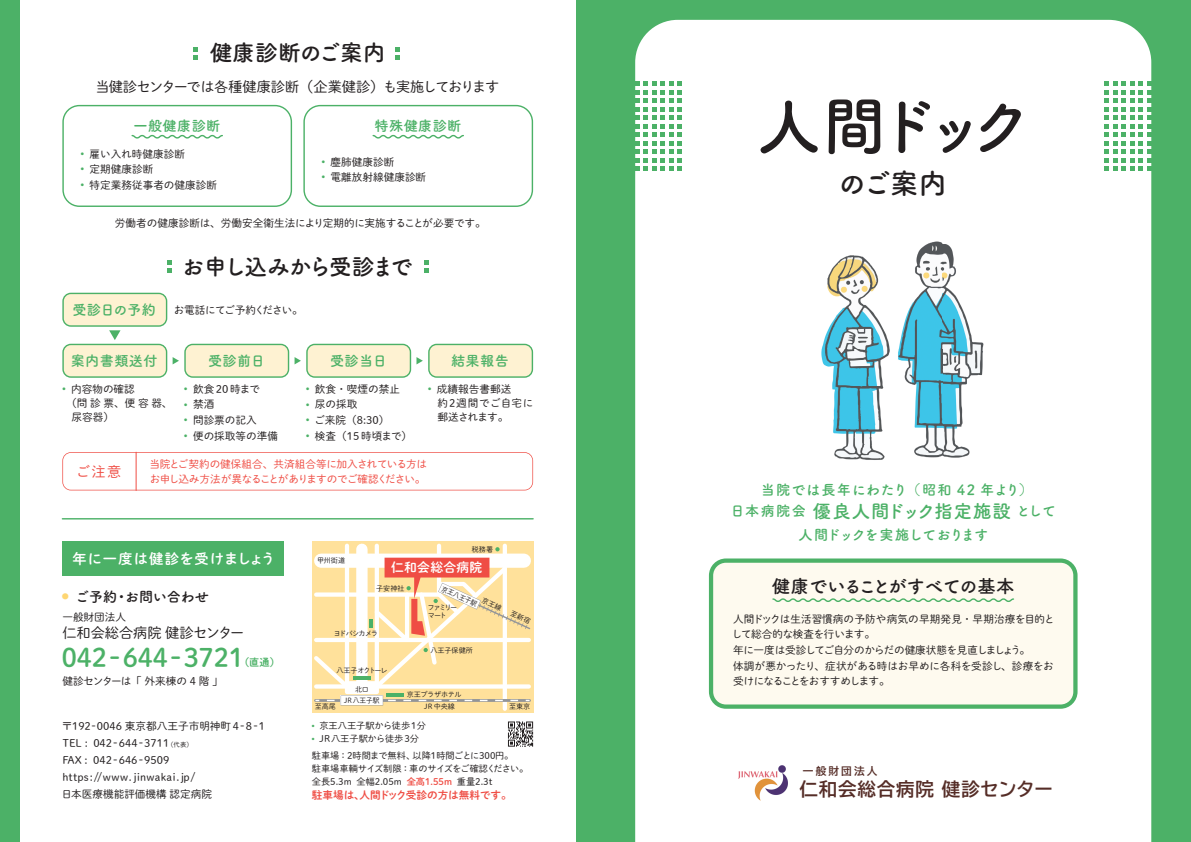
<style>
.page{position:relative;width:1191px;height:842px;background:#4cb167}
.page>*{position:absolute;margin:0;border:0;box-sizing:border-box;transform-origin:0 0}
.t1{font:63.8px "Tsuku A Rd Gothic Std B";letter-spacing:-.21em;color:#231f20}
.t2{font:28.3px "Tsuku A Rd Gothic Std B";color:#231f20}
.t3{font:25.5px "DNP Shuei M Go Std B";color:#4cb167}
.t4{font:22.7px "Tsuku A Rd Gothic Std B";letter-spacing:-.09em;color:#231f20}
.t5{font:22.7px "Tsuku A Rd Gothic Std B";color:#231f20}
.t6{font:18.4px "Tsuku A Rd Gothic Std B";letter-spacing:.05em;color:#4cb167}
.t7{font:18.4px "Tsuku A Rd Gothic Std B";letter-spacing:-.025em;color:#231f20}
.t8{font:18.4px "BIZ UDP Gothic Bold";letter-spacing:.05em;color:#552d27}
.t9{font:14.2px "DNP Shuei M Go Std L";letter-spacing:-.015em;color:#231f20}
.t10{font:14.2px "Tsuku A Rd Gothic Std B";letter-spacing:.025em;color:#4cb167}
.t11{font:14.2px "Tsuku A Rd Gothic Std B";letter-spacing:.05em;color:#4cb167}
.t12{font:14.2px "Tsuku A Rd Gothic Std B";letter-spacing:-.06em;color:#4cb167}
.t13{font:14.2px "DNP Shuei M Go Std B";letter-spacing:.06em;color:#fff}
.t14{font:14.2px "Tsuku A Rd Gothic Std B";letter-spacing:-.01em;color:#231f20}
.t15{font:14.2px "DNP Shuei M Go Std L";color:#ef4d44}
.t16{font:12.8px "DNP Shuei M Go Std B";letter-spacing:.025em;color:#fff}
.t17{font:10.6px/17px "DNP Shuei M Go Std L";color:#231f20}
.t18{font:10.6px/15.6px "DNP Shuei M Go Std L";letter-spacing:-.03em;color:#231f20}
.t19{font:10.6px/14.2px "DNP Shuei M Go Std L";letter-spacing:-.025em;color:#ef4d44}
.t20{font:10.6px "DNP Shuei M Go Std B";letter-spacing:-.005em;color:#ef4d44}
.t21{font:10.6px "DNP Shuei M Go Std L";letter-spacing:-.07em;color:#231f20}
.t22{font:10.6px "BIZ UDP Gothic Bold";letter-spacing:.2em;color:#552d27}
.t23{font:10.2px "DNP Shuei M Go Std B";color:#4cb167}
.t24{font:9.2px/17px "DNP Shuei M Go Std L";color:#231f20}
.t25{font:7.1px "DNP Shuei M Go Std L";color:#231f20}
.t26{font:7.1px/7.8px "DNP Shuei M Go Std L";letter-spacing:-.2em;color:#231f20}
.t27{font:7.1px "DNP Shuei M Go Std L";letter-spacing:-.135em;color:#231f20}
.t28{font:7.1px "DNP Shuei M Go Std L";letter-spacing:-.045em;color:#231f20}
.t29{font:7.1px "DNP Shuei M Go Std L";letter-spacing:-.09em;color:#231f20}
.t30{font:7.1px "DNP Shuei M Go Std L";color:#231f20;scale:.94 1}
.t31{font:7.1px "DNP Shuei M Go Std L";color:#231f20;scale:.9 1}
.s1{font-size:6.4px}
.s2{font-family:"DNP Shuei M Go Std B";color:#ef4d44}
.s3{font-size:14.2px}
</style>
<div class="page">
<div style="left:20px;top:0;width:555px;height:842px;background:#fff"></div>
<div style="left:635px;top:20px;width:516px;height:822px;background:#fff"></div>
<img style="left:737px;top:764px;width:51px;height:37px">
<img style="left:783px;top:220px;width:223px;height:260px">
<svg style="left:62px;top:105px;width:230px;height:102px"></svg>
<svg style="left:303px;top:105px;width:230px;height:102px"></svg>
<svg style="left:635px;top:82px;width:47px;height:89px"></svg>
<svg style="left:1104px;top:82px;width:48px;height:89px"></svg>
<div style="left:62px;top:541px;width:221px;height:34px;background:#4cb167"></div>
<div style="left:312px;top:541px;width:221px;height:172px;background:#ffe19b"></div>
<hr style="left:503px;top:546px;width:4px;height:163px;background:#fff">
<svg style="left:709px;top:558px;width:368px;height:151px;background:#f0f4e4"></svg>
<svg style="left:771px;top:598px;width:244px;height:5px"></svg>
<hr style="left:62px;top:518px;width:471px;height:1px;background:#4cb167">
<svg style="left:193px;top:47px;width:5px;height:13px"></svg>
<svg style="left:396px;top:47px;width:4px;height:13px"></svg>
<svg style="left:167px;top:260px;width:4px;height:13px"></svg>
<svg style="left:424px;top:260px;width:4px;height:13px"></svg>
<svg style="left:62px;top:293px;width:105px;height:85px"></svg>
<svg style="left:173px;top:344px;width:360px;height:34px;background:#eeedce"></svg>
<svg style="left:62px;top:452px;width:471px;height:38px"></svg>
<hr style="left:136px;top:452px;width:1px;height:38px;background:#ef4d44">
<svg style="left:508px;top:721px;width:25px;height:26px"></svg>
<svg style="left:314px;top:541px;width:220px;height:164px"></svg>
<h3 class="t5" style="left:210px;top:35px;width:177px">健康診断のご案内</h3>
<h3 class="t9" style="left:95px;top:76px;width:405px">当健診センターでは各種健康診断（企業健診）も実施しております</h3>
<h3 class="t10" style="left:134px;top:115px;width:88px">一般健康診断</h3>
<p class="t17" style="left:81px;top:145px;width:106px"><sup>●</sup> 雇い入れ時健康診断</p>
<p class="t17" style="left:81px;top:160px;width:74px"><sup>●</sup> 定期健康診断</p>
<p class="t17" style="left:81px;top:176px;width:138px"><sup>●</sup> 特定業務従事者の健康診断</p>
<h3 class="t10" style="left:374px;top:115px;width:88px">特殊健康診断</h3>
<p class="t17" style="left:322px;top:153px;width:74px"><sup>●</sup> 塵肺健康診断</p>
<p class="t17" style="left:322px;top:168px;width:106px"><sup>●</sup> 電離放射線健康診断</p>
<p class="t17" style="left:115px;top:214px;width:372px">労働者の健康診断は、労働安全衛生法により定期的に実施することが必要です。</p>
<h3 class="t4" style="left:182px;top:249px;width:232px">お申し込みから受診まで</h3>
<h3 class="t10" style="left:72px;top:299px;width:85px">受診日の予約</h3>
<h3 class="t10" style="left:71px;top:350px;width:88px">案内書類送付</h3>
<h3 class="t10" style="left:208px;top:350px;width:58px">受診前日</h3>
<h3 class="t10" style="left:330px;top:350px;width:58px">受診当日</h3>
<h3 class="t10" style="left:451px;top:350px;width:59px">結果報告</h3>
<p class="t21" style="left:174px;top:302px;width:131px">お電話にてご予約ください。</p>
<p class="t17" style="left:62px;top:380px;width:74px"><sup>●</sup> 内容物の確認</p>
<p class="t17" style="left:66px;top:394px;width:108px">（問診票、便容器、</p>
<p class="t17" style="left:72px;top:408px;width:44px">尿容器）</p>
<p class="t17" style="left:184px;top:380px;width:77px"><sup>●</sup> 飲食20時まで</p>
<p class="t17" style="left:184px;top:395px;width:31px"><sup>●</sup> 禁酒</p>
<p class="t17" style="left:184px;top:411px;width:74px"><sup>●</sup> 問診票の記入</p>
<p class="t17" style="left:184px;top:427px;width:95px"><sup>●</sup> 便の採取等の準備</p>
<p class="t17" style="left:306px;top:380px;width:95px"><sup>●</sup> 飲食・喫煙の禁止</p>
<p class="t17" style="left:306px;top:395px;width:53px"><sup>●</sup> 尿の採取</p>
<p class="t17" style="left:306px;top:411px;width:85px"><sup>●</sup> ご来院（8:30）</p>
<p class="t17" style="left:306px;top:427px;width:107px"><sup>●</sup> 検査（15時頃まで）</p>
<p class="t17" style="left:437px;top:381px;width:98px;line-height:14.2px;text-indent:-9px"><sup>●</sup> 成績報告書郵送<br>約2週間でご自宅に郵送されます。</p>
<h3 class="t15" style="left:76px;top:461px;width:47px">ご注意</h3>
<p class="t19" style="left:150px;top:457px;width:279px">当院とご契約の健保組合、共済組合等に加入されている方はお申し込み方法が異なることがありますのでご確認ください。</p>
<h3 class="t13" style="left:72px;top:548px;width:204px">年に一度は健診を受けましょう</h3>
<h3 class="t14" style="left:62px;top:585px;width:149px"><sup>●</sup> ご予約・お問い合わせ</h3>
<p class="t17" style="left:62px;top:608px;width:65px">一般財団法人</p>
<h3 class="t9" style="left:62px;top:622px;width:183px">仁和会総合病院 健診センター</h3>
<h3 class="t3" style="left:62px;top:638px;width:184px">042-644-3721</h3>
<p class="t23" style="left:239px;top:655px;width:42px">（直通）</p>
<p class="t17" style="left:62px;top:672px;width:162px">健診センターは「 外来棟の 4 階 」</p>
<p class="t17" style="left:61px;top:717px;width:205px">〒192-0046 東京都八王子市明神町4-8-1<br>TEL : 042-644-3711<span class="s1">（代表）<br></span>FAX : 042-646-9509 https://www.jinwakai.jp/<br>日本医療機能評価機構 認定病院</p>
<p class="t25" style="left:472px;top:544px;width:23px">税務署</p>
<p class="t16" style="left:391px;top:558px;width:93px">仁和会総合病院</p>
<p class="t25" style="left:376px;top:583px;width:30px">子安神社</p>
<p class="t26" style="left:427px;top:603px;width:31px">ファミリーマート</p>
<p class="t25" style="left:430px;top:645px;width:44px">八王子保健所</p>
<p class="t25" style="left:317px;top:555px;width:29px">甲州街道</p>
<p class="t31" style="left:444px;top:583px;width:44px;rotate:25deg">京王八王子駅</p>
<p class="t29" style="left:333px;top:628px;width:46px">ヨドバシカメラ</p>
<p class="t27" style="left:336px;top:665px;width:53px">八王子オクトーレ</p>
<p class="t25" style="left:355px;top:684px;width:15px">北口</p>
<p class="t28" style="left:407px;top:689px;width:56px">京王プラザホテル</p>
<p class="t30" style="left:344px;top:695px;width:39px">JR八王子駅</p>
<p class="t25" style="left:315px;top:702px;width:23px">至高尾</p>
<p class="t25" style="left:424px;top:702px;width:32px">JR 中央線</p>
<p class="t25" style="left:509px;top:702px;width:23px">至東京</p>
<p class="t24" style="left:312px;top:717px;width:116px"><sup>●</sup> 京王八王子駅から徒歩1分</p>
<p class="t24" style="left:312px;top:730px;width:203px"><sup>●</sup> JR八王子駅から徒歩3分<br>駐車場 : 2時間まで無料、以降1時間ごとに300円。</p>
<p class="t24" style="left:312px;top:762px;width:218px;line-height:12.8px">駐車場車輌サイズ制限 : 車のサイズをご確認ください。全長5.3m 全幅2.05m <span class="s2">全高1.55m</span> 重量2.3t</p>
<p class="t20" style="left:312px;top:787px;width:201px">駐車場は、人間ドック受診の方は無料です。</p>
<h1 class="t1" style="left:757px;top:76px;width:278px">人間ドック</h1>
<h2 class="t2" style="left:838px;top:162px;width:110px">のご案内</h2>
<h3 class="t11" style="left:760px;top:479px;width:274px">当院では長年にわたり（昭和 42 年より）</h3>
<h3 class="t6" style="left:730px;top:496px;width:327px"><span class="s3">日本病院会</span> 優良人間ドック指定施設 <span class="s3">として</span></h3>
<h3 class="t12" style="left:798px;top:524px;width:191px">人間ドックを実施しております</h3>
<h3 class="t7" style="left:772px;top:572px;width:244px">健康でいることがすべての基本</h3>
<p class="t18" style="left:732px;top:611px;width:324px">人間ドックは生活習慣病の予防や病気の早期発見・早期治療を目的として総合的な検査を行います。<br>年に一度は受診してご自分のからだの健康状態を見直しましょう。<br>体調が悪かったり、症状がある時はお早めに各科を受診し、診療をお受けになることをおすすめします。</p>
<p class="t22" style="left:803px;top:766px;width:76px">一般財団法人</p>
<h3 class="t8" style="left:799px;top:779px;width:254px">仁和会総合病院 健診センター</h3>
</div>
